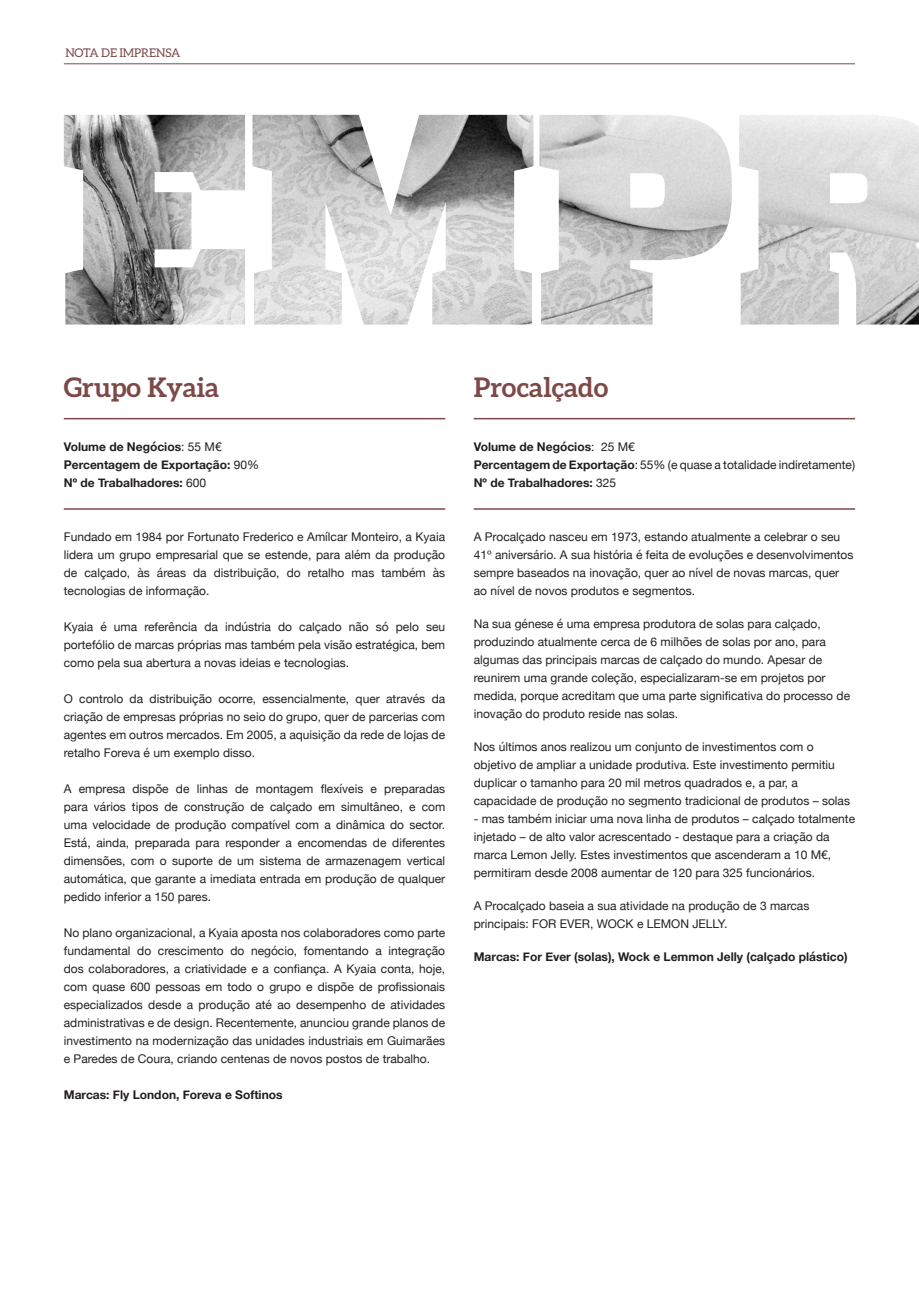
<style>
.page{position:relative;width:919px;height:1289px;background:#fff}
.page>*{position:absolute;margin:0;border:0;box-sizing:border-box;transform-origin:0 0}
.t1{font:700 27px "Aleo";color:#7d4948}
.t2{font:12px/18px "Helvetica Neue";color:#231f20;text-align:justify}
.t3{font:700 12px "Helvetica Neue";color:#231f20}
.t4{font:12px "Aleo";letter-spacing:-.01em;color:#7d4948}
.s1{font-weight:400}
.s2{font-weight:700}
</style>
<div class="page">
<img style="left:64px;top:115px;width:854px;height:209px">
<hr style="left:64px;top:508px;width:381px;height:1px;background:#7d4948">
<hr style="left:64px;top:418px;width:381px;height:1px;background:#7d4948">
<hr style="left:473px;top:508px;width:382px;height:1px;background:#7d4948">
<hr style="left:473px;top:418px;width:382px;height:1px;background:#7d4948">
<hr style="left:64px;top:64px;width:790px;height:1px;background:#7d4948">
<p class="t4" style="left:65px;top:46px;width:117px">NOTA DE IMPRENSA</p>
<p class="t1" style="left:64px;top:371px;width:157px">Grupo Kyaia</p>
<p class="t3" style="left:64px;top:437px;width:159px">Volume de Negócios<span class="s1">: 55 M€</span></p>
<p class="t3" style="left:64px;top:455px;width:197px">Percentagem de Exportação: <span class="s1">90%</span></p>
<p class="t3" style="left:64px;top:473px;width:144px">Nº de Trabalhadores: <span class="s1">600</span></p>
<p class="t2" style="left:64px;top:528px;width:383px">Fundado em 1984 por Fortunato Frederico e Amílcar Monteiro, a Kyaia lidera um grupo empresarial que se estende, para além da produção de calçado, às áreas da distribuição, do retalho mas também às tecnologias de informação.</p>
<p class="t2" style="left:64px;top:618px;width:383px">Kyaia é uma referência da indústria do calçado não só pelo seu portefólio de marcas próprias mas também pela visão estratégica, bem como pela sua abertura a novas ideias e tecnologias.</p>
<p class="t2" style="left:64px;top:690px;width:383px">O controlo da distribuição ocorre, essencialmente, quer através da criação de empresas próprias no seio do grupo, quer de parcerias com agentes em outros mercados. Em 2005, a aquisição da rede de lojas de retalho Foreva é um exemplo disso.</p>
<p class="t2" style="left:64px;top:780px;width:383px">A empresa dispõe de linhas de montagem flexíveis e preparadas para vários tipos de construção de calçado em simultâneo, e com uma velocidade de produção compatível com a dinâmica do sector.<br>Está, ainda, preparada para responder a encomendas de diferentes dimensões, com o suporte de um sistema de armazenagem vertical automática, que garante a imediata entrada em produção de qualquer pedido inferior a 150 pares.</p>
<p class="t2" style="left:64px;top:924px;width:383px">No plano organizacional, a Kyaia aposta nos colaboradores como parte fundamental do crescimento do negócio, fomentando a integração dos colaboradores, a criatividade e a confiança. A Kyaia conta, hoje, com quase 600 pessoas em todo o grupo e dispõe de profissionais especializados desde a produção até ao desempenho de atividades administrativas e de design. Recentemente, anunciou grande planos de investimento na modernização das unidades industriais em Guimarães e Paredes de Coura, criando centenas de novos postos de trabalho.</p>
<p class="t3" style="left:64px;top:1085px;width:220px">Marcas: Fly London, Foreva e Softinos</p>
<p class="t1" style="left:473px;top:371px;width:136px">Procalçado</p>
<p class="t3" style="left:473px;top:437px;width:163px">Volume de Negócios<span class="s1">: 25 M€</span></p>
<p class="t2" style="left:473px;top:456px;width:383px"><span class="s2">Percentagem de Exportação</span>: 55% (e quase a totalidade indiretamente)</p>
<p class="t3" style="left:473px;top:473px;width:144px">Nº de Trabalhadores: <span class="s1">325</span></p>
<p class="t2" style="left:473px;top:528px;width:381px;text-align:left">A Procalçado nasceu em 1973, estando atualmente a celebrar o seu 41º aniversário. A sua história é feita de evoluções e desenvolvimentos sempre baseados na inovação, quer ao nível de novas marcas, quer ao nível de novos produtos e segmentos.</p>
<p class="t2" style="left:473px;top:615px;width:378px;text-align:left">Na sua génese é uma empresa produtora de solas para calçado, produzindo atualmente cerca de 6 milhões de solas por ano, para algumas das principais marcas de calçado do mundo. Apesar de reunirem uma grande coleção, especializaram-se em projetos por medida, porque acreditam que uma parte significativa do processo de inovação do produto reside nas solas.</p>
<p class="t2" style="left:473px;top:738px;width:378px;text-align:left">Nos últimos anos realizou um conjunto de investimentos com o objetivo de ampliar a unidade produtiva. Este investimento permitiu duplicar o tamanho para 20 mil metros quadrados e, a par, a capacidade de produção no segmento tradicional de produtos – solas</p>
<p class="t2" style="left:473px;top:810px;width:383px;text-align:left">- mas também iniciar uma nova linha de produtos – calçado totalmente injetado – de alto valor acrescentado - destaque para a criação da marca Lemon Jelly. Estes investimentos que ascenderam a 10 M€, permitiram desde 2008 aumentar de 120 para 325 funcionários.</p>
<p class="t2" style="left:473px;top:897px;width:337px">A Procalçado baseia a sua atividade na produção de 3 marcas principais: FOR EVER, WOCK e LEMON JELLY.</p>
<p class="t3" style="left:473px;top:947px;width:375px">Marcas: For Ever (solas), Wock e Lemmon Jelly (calçado plástico)</p>
</div>
